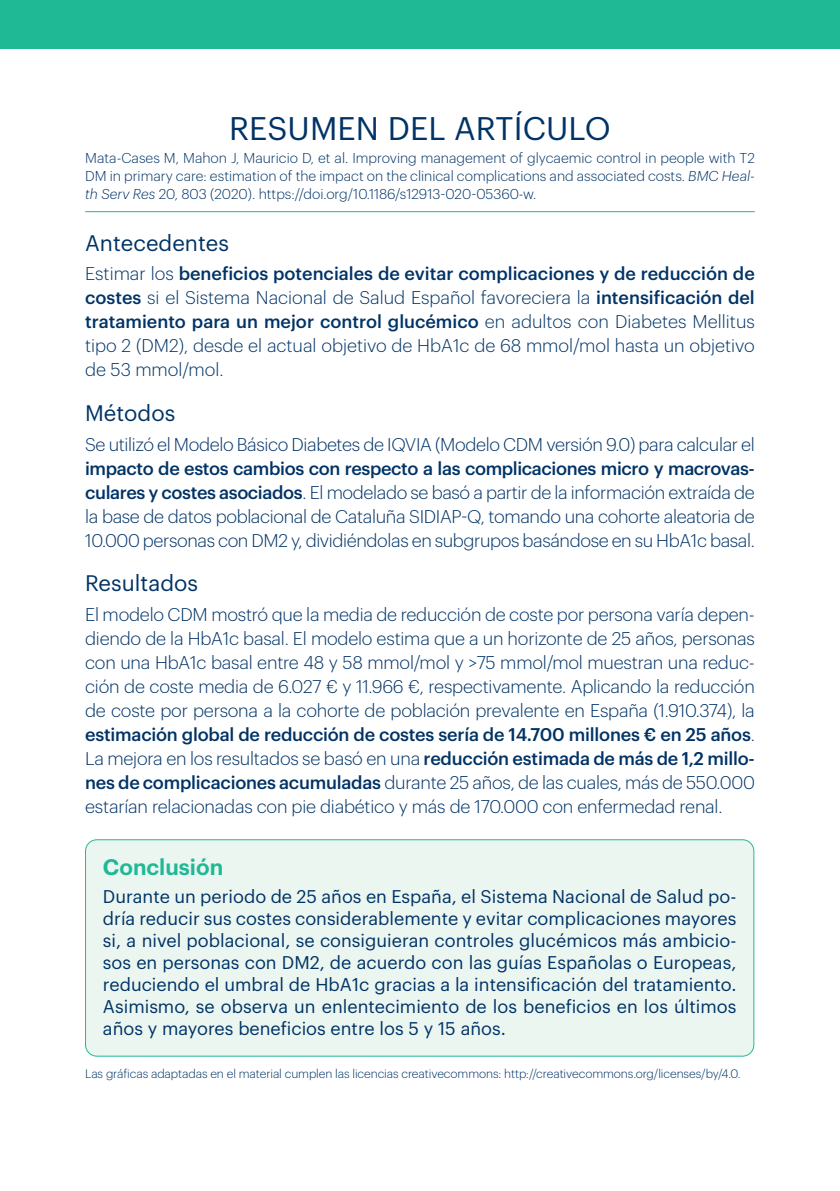
<style>
.page{position:relative;width:840px;height:1191px;background:#fff}
.page>*{position:absolute;margin:0;border:0;box-sizing:border-box;transform-origin:0 0}
.t1{font:32px "Graphik";letter-spacing:.005em;color:#036}
.t2{font:22px "Graphik";color:#036}
.t3{font:600 22px "Graphik";color:#20b995}
.t4{font:300 18px/24px "Graphik";letter-spacing:-.01em;color:#036;text-align:justify}
.t5{font:18px/22px "Graphik";color:#036;text-align:justify}
.t6{font:300 14px/18px "Graphik";color:#036;text-align:justify}
.t7{font:300 12px "Graphik";letter-spacing:-.005em;color:#036}
.s1{font-style:italic}
.s2{font-weight:500}
</style>
<div class="page">
<div style="left:85px;top:839px;width:668px;height:217px;background:#ecf6f1;border-radius:11px"></div>
<div style="left:85px;top:839px;width:668px;height:217px;border:1px solid #20b995;border-radius:11px"></div>
<hr style="left:85px;top:211px;width:669px;height:1px;background:#20b995">
<div style="left:0;top:0;width:839px;height:48px;background:#20b995"></div>
<p class="t1" style="left:229px;top:104px;width:383px">RESUMEN DEL ARTÍCULO</p>
<p class="t6" style="left:85px;top:148px;width:671px">Mata-Cases M, Mahon J, Mauricio D, et al. Improving management of glycaemic control in people with T2<br>DM in primary care: estimation of the impact on the clinical complications and associated costs. <span class="s1">BMC Heal&shy;th Serv Res</span> 20, 803 (2020). https://doi.org/10.1186/s12913-020-05360-w.</p>
<p class="t2" style="left:85px;top:226px;width:145px">Antecedentes</p>
<p class="t4" style="left:85px;top:260px;width:671px">Estimar los <span class="s2">beneficios potenciales de evitar complicaciones y de reducción de costes</span> si el Sistema Nacional de Salud Español favoreciera la <span class="s2">intensificación del tratamiento para un mejor control glucémico</span> en adultos con Diabetes Mellitus tipo 2 (DM2), desde el actual objetivo de HbA1c de 68 mmol/mol hasta un objetivo de 53 mmol/mol.</p>
<p class="t2" style="left:85px;top:396px;width:92px">Métodos</p>
<p class="t4" style="left:85px;top:431px;width:671px">Se utilizó el Modelo Básico Diabetes de IQVIA (Modelo CDM versión 9.0) para calcular el <span class="s2">impacto de estos cambios con respecto a las complicaciones micro y macrovas&shy;culares y costes asociados</span>. El modelado se basó a partir de la información extraída de la base de datos poblacional de Cataluña SIDIAP-Q, tomando una cohorte aleatoria de 10.000 personas con DM2 y, dividiéndolas en subgrupos basándose en su HbA1c basal.</p>
<p class="t2" style="left:85px;top:567px;width:114px">Resultados</p>
<p class="t4" style="left:85px;top:601px;width:671px">El modelo CDM mostró que la media de reducción de coste por persona varía depen&shy;diendo de la HbA1c basal. El modelo estima que a un horizonte de 25 años, personas con una HbA1c basal entre 48 y 58 mmol/mol y &gt;75 mmol/mol muestran una reduc&shy;ción de coste media de 6.027 € y 11.966 €, respectivamente. Aplicando la reducción de coste por persona a la cohorte de población prevalente en España (1.910.374), la <span class="s2">estimación global de reducción de costes sería de 14.700 millones € en 25 años</span>.<br>La mejora en los resultados se basó en una <span class="s2">reducción estimada de más de 1,2 millo&shy;nes de complicaciones acumuladas</span> durante 25 años, de las cuales, más de 550.000 estarían relacionadas con pie diabético y más de 170.000 con enfermedad renal.</p>
<p class="t3" style="left:103px;top:850px;width:122px">Conclusión</p>
<p class="t5" style="left:103px;top:884px;width:634px">Durante un periodo de 25 años en España, el Sistema Nacional de Salud po&shy;dría reducir sus costes considerablemente y evitar complicaciones mayores si, a nivel poblacional, se consiguieran controles glucémicos más ambicio&shy;sos en personas con DM2, de acuerdo con las guías Españolas o Europeas, reduciendo el umbral de HbA1c gracias a la intensificación del tratamiento.<br>Asimismo, se observa un enlentecimiento de los beneficios en los últimos años y mayores beneficios entre los 5 y 15 años.</p>
<p class="t7" style="left:85px;top:1064px;width:656px">Las gráficas adaptadas en el material cumplen las licencias creativecommons: http://creativecommons.org/licenses/by/4.0.</p>
</div>
